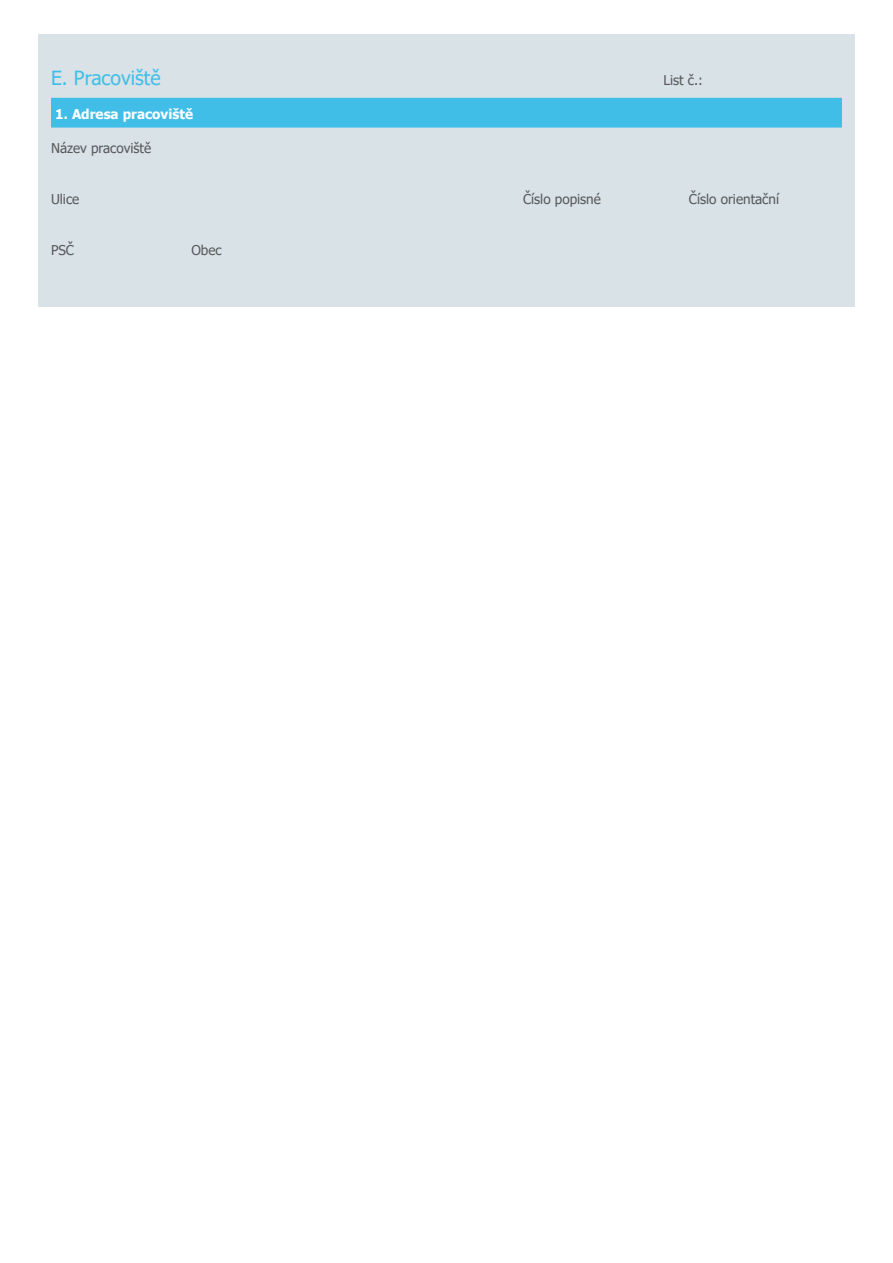
<style>
.page{position:relative;width:893px;height:1263px;background:#fff}
.page>*{position:absolute;margin:0;border:0;box-sizing:border-box;transform-origin:0 0}
.t1{font:19.5px "Tahoma";color:#41bee8}
.t2{font:13.5px "Tahoma";color:#58595b}
.t3{font:700 13.5px "Tahoma";color:#fff}
</style>
<div class="page">
<div style="left:38px;top:34px;width:817px;height:272px;background:#d8e2e7"></div>
<div style="left:51px;top:98px;width:791px;height:30px;background:#41bee8"></div>
<h1 class="t1" style="left:51px;top:65px;width:111px">E. Pracoviště</h1>
<p class="t2" style="left:663px;top:71px;width:41px">List č.:</p>
<p class="t3" style="left:55px;top:105px;width:139px">1. Adresa pracoviště</p>
<p class="t2" style="left:51px;top:139px;width:102px">Název pracoviště</p>
<p class="t2" style="left:51px;top:190px;width:30px">Ulice</p>
<p class="t2" style="left:51px;top:241px;width:25px">PSČ</p>
<p class="t2" style="left:191px;top:241px;width:32px">Obec</p>
<p class="t2" style="left:523px;top:190px;width:79px">Číslo popisné</p>
<p class="t2" style="left:689px;top:190px;width:92px">Číslo orientační</p>
</div>
